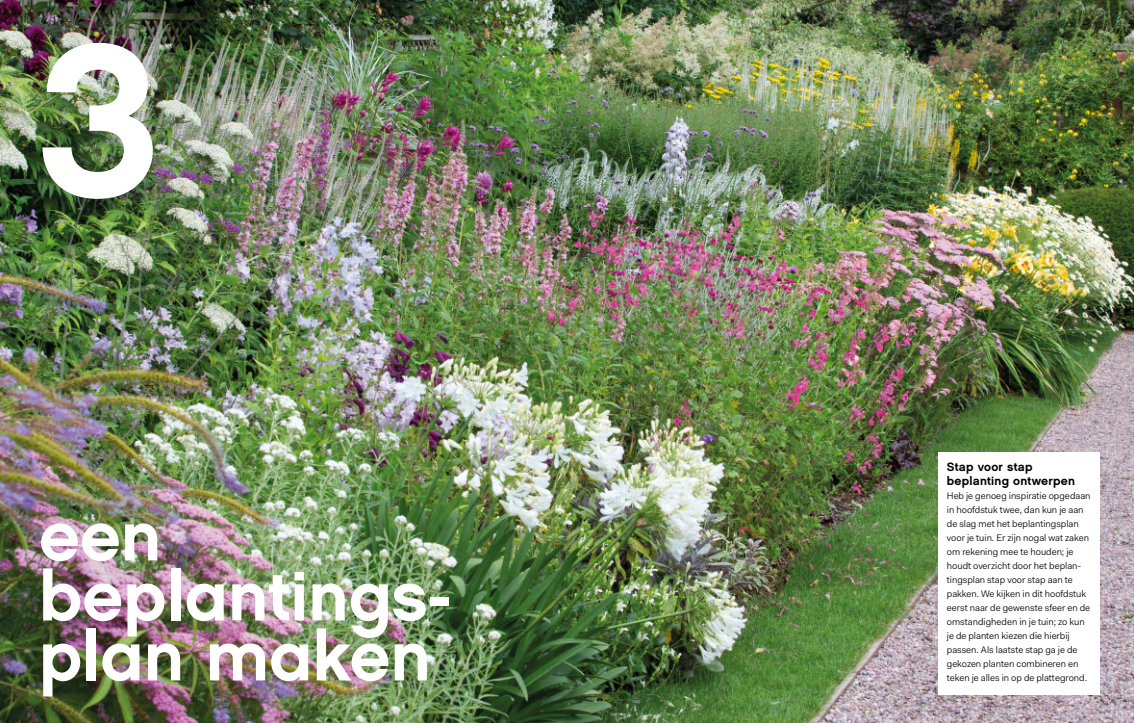
<style>
.page{position:relative;width:1134px;height:723px;background:#fff}
.page>*{position:absolute;margin:0;border:0;box-sizing:border-box;transform-origin:0 0}
.t1{font:220px "Chalet New York Nineteen Sixty";color:#fff}
.t2{font:70px/60px "Chalet New York Nineteen Sixty";color:#fff}
.t3{font:12px/14px "Chalet New York Nineteen Sixty";letter-spacing:.02em;color:#000}
.t4{font:9.5px/14px "Fakt Pro Blond";color:#000}
.s1{font-family:"Chalet New York Nineteen Eighty"}
</style>
<div class="page">
<img style="left:0;top:0;width:1134px;height:723px">
<div style="left:938px;top:452px;width:162px;height:243px;background:#fff"></div>
<h1 class="t1" style="left:37px;top:-19px;width:124px">3</h1>
<h2 class="t2" style="left:39px;top:505px;width:414px">een bepl<span class="s1">a</span>ntings&shy;pl<span class="s1">a</span>n m<span class="s1">a</span>ken</h2>
<p class="t3" style="left:947px;top:459px;width:130px">Stap voor stap beplanting ontwerpen</p>
<p class="t4" style="left:947px;top:488px;width:145px">Heb je genoeg inspiratie opgedaan in hoofdstuk twee, dan kun je aan de slag met het beplantingsplan voor je tuin. Er zijn nogal wat zaken om rekening mee te houden; je houdt overzicht door het beplan&shy;tingsplan stap voor stap aan te pakken. We kijken in dit hoofdstuk eerst naar de gewenste sfeer en de omstandigheden in je tuin; zo kun je de planten kiezen die hierbij passen. Als laatste stap ga je de gekozen planten combineren en teken je alles in op de plattegrond.</p>
</div>
